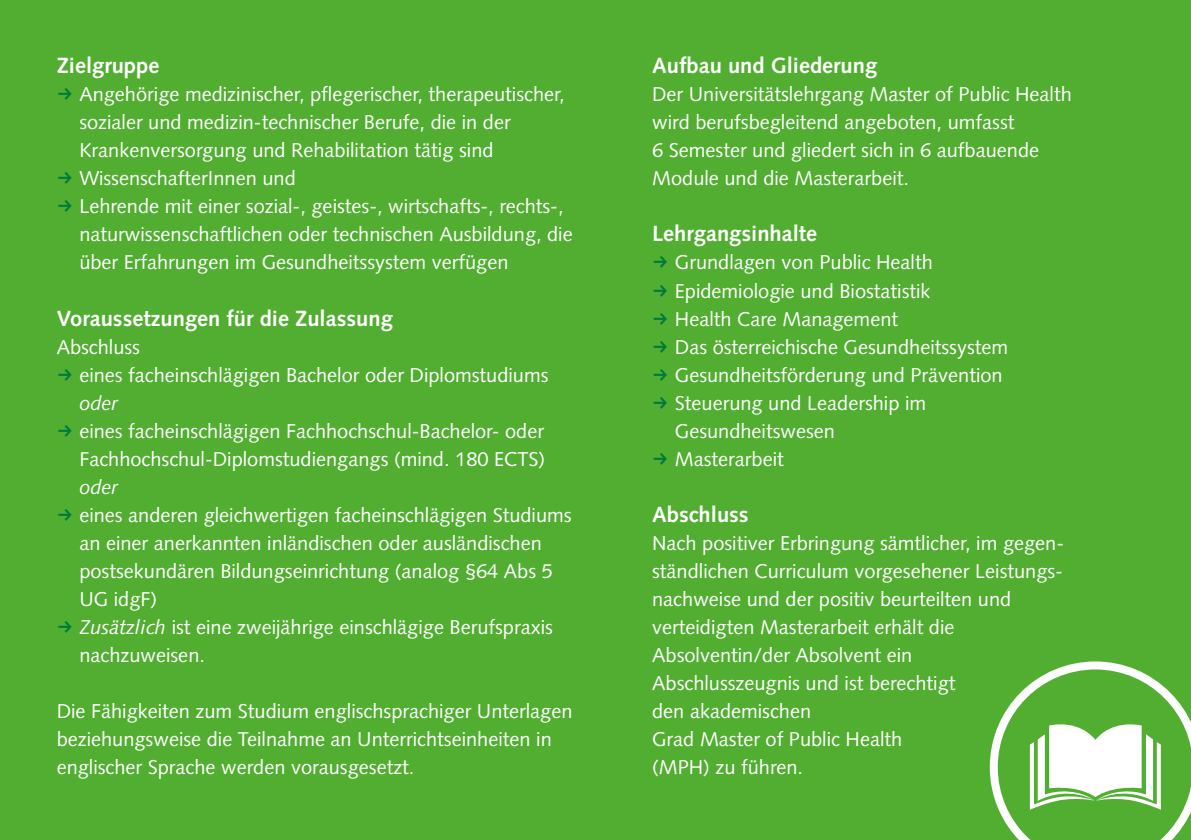
<style>
.page{position:relative;width:1191px;height:840px;background:#fff}
.page>*{position:absolute;margin:0;border:0;box-sizing:border-box;transform-origin:0 0}
.t1{font:700 22px "Syntax LT Std";color:#fff}
.t2{font:20px/28px "Syntax LT Std";color:#fff}
.t3{font:italic 20px "Syntax LT Std";color:#fff}
.s1{font-family:"FF Dingbests";font-size:21px;color:#007b3c}
.s2{font-style:italic}
</style>
<div class="page">
<div style="left:0;top:0;width:1191px;height:839px;background:#51ae30"></div>
<svg style="left:989px;top:661px;width:202px;height:178px"></svg>
<p class="t1" style="left:57px;top:53px;width:104px">Zielgruppe</p>
<p class="t2" style="left:57px;top:80px;width:509px"><span class="s1">f</span> Angehörige medizinischer, pflegerischer, therapeutischer,</p>
<p class="t2" style="left:79px;top:108px;width:433px">sozialer und medizin-technischer Berufe, die in der</p>
<p class="t2" style="left:79px;top:136px;width:416px">Krankenversorgung und Rehabilitation tätig sind</p>
<p class="t2" style="left:57px;top:164px;width:241px"><span class="s1">f</span> WissenschafterInnen und</p>
<p class="t2" style="left:57px;top:192px;width:508px"><span class="s1">f</span> Lehrende mit einer sozial-, geistes-, wirtschafts-, rechts-,</p>
<p class="t2" style="left:79px;top:220px;width:495px">naturwissenschaftlichen oder technischen Ausbildung, die</p>
<p class="t2" style="left:79px;top:248px;width:430px">über Erfahrungen im Gesundheitssystem verfügen</p>
<p class="t1" style="left:57px;top:305px;width:338px">Voraussetzungen für die Zulassung</p>
<p class="t2" style="left:57px;top:332px;width:85px">Abschluss</p>
<p class="t2" style="left:57px;top:360px;width:493px"><span class="s1">f</span> eines facheinschlägigen Bachelor oder Diplomstudiums</p>
<p class="t3" style="left:79px;top:391px;width:40px">oder</p>
<p class="t2" style="left:57px;top:416px;width:489px"><span class="s1">f</span> eines facheinschlägigen Fachhochschul-Bachelor- oder</p>
<p class="t2" style="left:79px;top:444px;width:467px">Fachhochschul-Diplomstudiengangs (mind. 180 ECTS)</p>
<p class="t3" style="left:79px;top:475px;width:40px">oder</p>
<p class="t2" style="left:57px;top:500px;width:516px"><span class="s1">f</span> eines anderen gleichwertigen facheinschlägigen Studiums</p>
<p class="t2" style="left:79px;top:528px;width:464px">an einer anerkannten inländischen oder ausländischen</p>
<p class="t2" style="left:79px;top:556px;width:475px">postsekundären Bildungseinrichtung (analog §64 Abs 5</p>
<p class="t2" style="left:79px;top:584px;width:79px">UG idgF)</p>
<p class="t2" style="left:57px;top:612px;width:498px"><span class="s1">f</span> <span class="s2">Zusätzlich</span> ist eine zweijährige einschlägige Berufspraxis</p>
<p class="t2" style="left:79px;top:640px;width:127px">nachzuweisen.</p>
<p class="t2" style="left:57px;top:696px;width:517px">Die Fähigkeiten zum Studium englischsprachiger Unterlagen beziehungsweise die Teilnahme an Unterrichtseinheiten in englischer Sprache werden vorausgesetzt.</p>
<p class="t1" style="left:652px;top:53px;width:226px">Aufbau und Gliederung</p>
<p class="t2" style="left:652px;top:80px;width:421px">Der Universitätslehrgang Master of Public Health wird berufsbegleitend angeboten, umfasst<br>6 Semester und gliedert sich in 6 aufbauende Module und die Masterarbeit.</p>
<p class="t1" style="left:652px;top:221px;width:167px">Lehrgangsinhalte</p>
<p class="t2" style="left:652px;top:248px;width:282px"><span class="s1">f</span> Grundlagen von Public Health</p>
<p class="t2" style="left:652px;top:276px;width:280px"><span class="s1">f</span> Epidemiologie und Biostatistik</p>
<p class="t2" style="left:652px;top:304px;width:247px"><span class="s1">f</span> Health Care Management</p>
<p class="t2" style="left:652px;top:332px;width:357px"><span class="s1">f</span> Das österreichische Gesundheitssystem</p>
<p class="t2" style="left:652px;top:360px;width:352px"><span class="s1">f</span> Gesundheitsförderung und Prävention</p>
<p class="t2" style="left:652px;top:388px;width:275px"><span class="s1">f</span> Steuerung und Leadership im</p>
<p class="t2" style="left:675px;top:416px;width:162px">Gesundheitswesen</p>
<p class="t2" style="left:652px;top:444px;width:133px"><span class="s1">f</span> Masterarbeit</p>
<p class="t1" style="left:652px;top:501px;width:98px">Abschluss</p>
<p class="t2" style="left:652px;top:528px;width:413px">Nach positiver Erbringung sämtlicher, im gegen&shy;ständlichen Curriculum vorgesehener Leistungs&shy;nachweise und der positiv beurteilten und verteidigten Masterarbeit erhält die Absolventin/der Absolvent ein Abschlusszeugnis und ist berechtigt<br>den akademischen<br>Grad Master of Public Health<br>(MPH) zu führen.</p>
</div>
